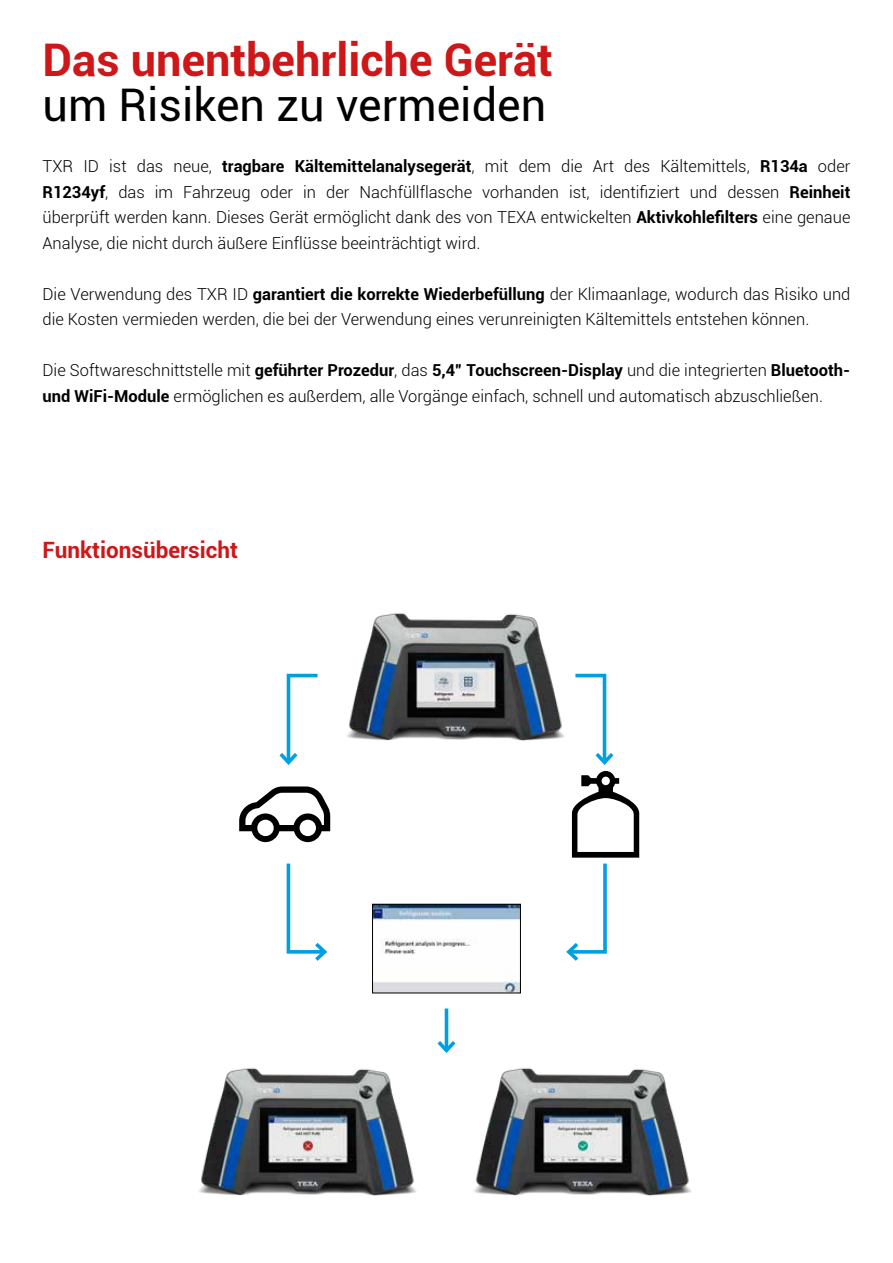
<style>
.page{position:relative;width:893px;height:1263px;background:#fff}
.page>*{position:absolute;margin:0;border:0;box-sizing:border-box;transform-origin:0 0}
.t1{font:700 45px "Roboto";color:#cd1719}
.t2{font:45px "Roboto";color:#000}
.t3{font:700 22.5px "Roboto";color:#cd1719}
.t4{font:300 16.5px/25.5px "Roboto";color:#000}
.s1{font-weight:700}
</style>
<div class="page">
<img style="left:199px;top:1068px;width:218px;height:128px">
<img style="left:474px;top:1068px;width:218px;height:128px">
<hr style="left:445px;top:1008px;width:3px;height:42px;background:#009fe3">
<svg style="left:437px;top:1037px;width:19px;height:16px"></svg>
<svg style="left:239px;top:786px;width:91px;height:56px"></svg>
<img style="left:347px;top:613px;width:216px;height:128px">
<svg style="left:279px;top:673px;width:39px;height:92px"></svg>
<svg style="left:563px;top:673px;width:76px;height:288px"></svg>
<svg style="left:286px;top:863px;width:42px;height:98px"></svg>
<img style="left:374px;top:906px;width:145px;height:85px">
<div style="left:372px;top:904px;width:149px;height:89px;border:1px solid #000"></div>
<h1 class="t1" style="left:43px;top:29px;width:512px">Das unentbehrliche Gerät</h1>
<h1 class="t2" style="left:43px;top:74px;width:505px">um Risiken zu vermeiden</h1>
<p class="t4" style="left:43px;top:153px;width:809px;text-align:justify">TXR ID ist das neue, <span class="s1">tragbare Kältemittelanalysegerät</span>, mit dem die Art des Kältemittels, <span class="s1">R134a</span> oder <span class="s1">R1234yf</span>, das im Fahrzeug oder in der Nachfüllflasche vorhanden ist, identifiziert und dessen <span class="s1">Reinheit </span>überprüft werden kann. Dieses Gerät ermöglicht dank des von TEXA entwickelten <span class="s1">Aktivkohlefilters</span> eine genaue Analyse, die nicht durch äußere Einflüsse beeinträchtigt wird.</p>
<p class="t4" style="left:43px;top:281px;width:809px">Die Verwendung des TXR ID <span class="s1">garantiert die korrekte Wiederbefüllung</span> der Klimaanlage, wodurch das Risiko und die Kosten vermieden werden, die bei der Verwendung eines verunreinigten Kältemittels entstehen können.</p>
<p class="t4" style="left:43px;top:357px;width:809px">Die Softwareschnittstelle mit <span class="s1">geführter Prozedur</span>, das <span class="s1">5,4” Touchscreen-Display</span> und die integrierten <span class="s1">Bluetooth&shy;und WiFi-Module</span> ermöglichen es außerdem, alle Vorgänge einfach, schnell und automatisch abzuschließen.</p>
<h2 class="t3" style="left:43px;top:534px;width:197px">Funktionsübersicht</h2>
</div>
